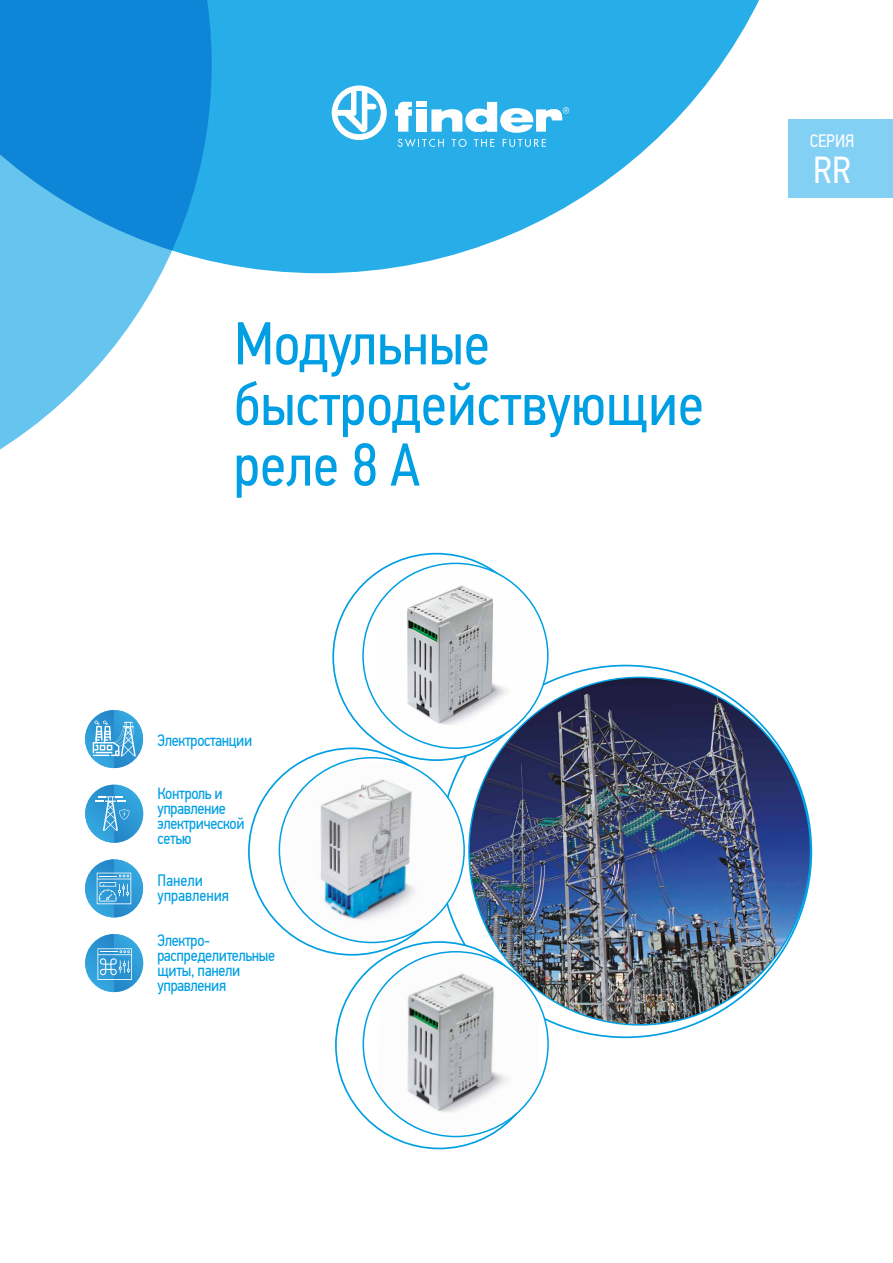
<style>
.page{position:relative;width:893px;height:1263px;background:#fff}
.page>*{position:absolute;margin:0;border:0;box-sizing:border-box;transform-origin:0 0}
.t1{font:60.6px/60.6px "PF Din Text Cond Pro";color:#009fe3}
.t2{font:37.5px "PF Din Text Cond Pro";color:#fff}
.t3{font:18px "PF Din Text Cond Pro";color:#fff}
.t4{font:16.5px/15px "PF Din Text Cond Pro";letter-spacing:-.02em;color:#009fe3}
.t5{font:16.5px/15px "PF Din Text Cond Pro";color:#009fe3}
</style>
<div class="page">
<div style="left:788px;top:119px;width:105px;height:79px;background:#83d0f5"></div>
<img style="left:85px;top:710px;width:58px;height:58px">
<svg style="left:93px;top:721px;width:43px;height:35px"></svg>
<img style="left:85px;top:934px;width:58px;height:58px">
<svg style="left:97px;top:948px;width:35px;height:32px"></svg>
<img style="left:85px;top:785px;width:58px;height:58px">
<svg style="left:95px;top:796px;width:35px;height:35px"></svg>
<img style="left:85px;top:859px;width:58px;height:58px">
<svg style="left:97px;top:873px;width:34px;height:31px"></svg>
<img style="left:379px;top:567px;width:159px;height:181px">
<img style="left:287px;top:761px;width:177px;height:181px">
<img style="left:379px;top:954px;width:160px;height:182px">
<img style="left:469px;top:678px;width:341px;height:347px">
<svg style="left:212px;top:0;width:547px;height:273px;fill:#27ade7"></svg>
<svg style="left:0;top:0;width:212px;height:450px"></svg>
<svg style="left:332px;top:85px;width:55px;height:55px"></svg>
<svg style="left:431px;top:102px;width:138px;height:31px"></svg>
<svg style="left:395px;top:102px;width:17px;height:30px"></svg>
<div style="left:416px;top:109px;width:10px;height:23px;background:#fff"></div>
<div style="left:416px;top:102px;width:10px;height:5px;background:#fff"></div>
<svg style="left:398px;top:139px;width:46px;height:8px"></svg>
<svg style="left:452px;top:139px;width:15px;height:8px"></svg>
<svg style="left:474px;top:139px;width:20px;height:8px"></svg>
<svg style="left:503px;top:139px;width:43px;height:8px"></svg>
<h1 class="t1" style="left:234px;top:313px;width:471px">Модульные быстродействующие реле 8 A</h1>
<p class="t4" style="left:157px;top:733px;width:97px">Электростанции</p>
<p class="t4" style="left:157px;top:786px;width:89px">Контроль и управление электрической сетью</p>
<p class="t5" style="left:157px;top:873px;width:73px">Панели управления</p>
<p class="t4" style="left:157px;top:933px;width:119px">Электро&shy;распределительные щиты, панели управления</p>
<p class="t3" style="left:810px;top:130px;width:46px">CЕPИЯ</p>
<h2 class="t2" style="left:813px;top:148px;width:39px">RR</h2>
</div>
